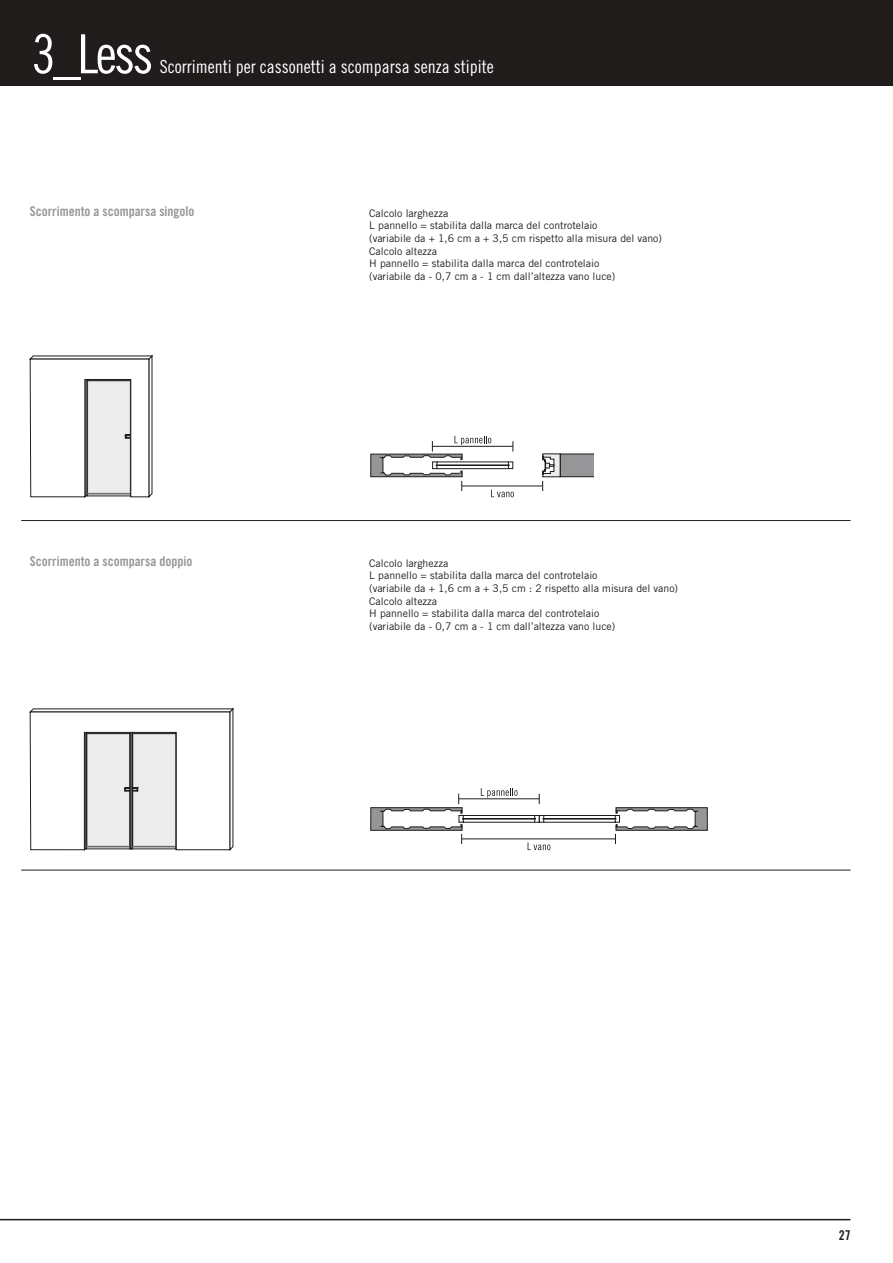
<style>
.page{position:relative;width:893px;height:1263px;background:#fff}
.page>*{position:absolute;margin:0;border:0;box-sizing:border-box;transform-origin:0 0}
.t1{font:54px "Trade Gothic Cond Eighteen";color:#fff}
.t2{font:18px "Trade Gothic Cond Eighteen";color:#fff}
.t3{font:13.5px "Trade Gothic Bold Cond Twenty";color:#969699}
.t4{font:13.5px "Trade Gothic Bold Cond Twenty";color:#211c1c}
.t5{font:10.5px/12.6px "Trade Gothic";color:#211c1c}
</style>
<div class="page">
<hr style="left:0;top:1219px;width:850px;height:1px;background:#211c1c">
<div style="left:0;top:0;width:893px;height:85px;background:#211c1c"></div>
<hr style="left:21px;top:520px;width:829px;height:1px;background:#211c1c">
<hr style="left:21px;top:870px;width:829px;height:1px;background:#211c1c">
<svg style="left:29px;top:355px;width:124px;height:143px"></svg>
<svg style="left:29px;top:708px;width:205px;height:143px"></svg>
<div style="left:560px;top:454px;width:36px;height:23px;background:#969699"></div>
<div style="left:560px;top:454px;width:36px;height:23px;border:1px solid #211c1c"></div>
<div style="left:594px;top:453px;width:6px;height:25px;background:#fff"></div>
<svg style="left:542px;top:453px;width:18px;height:38px"></svg>
<hr style="left:462px;top:486px;width:81px;height:1px;background:#211c1c">
<svg style="left:370px;top:436px;width:144px;height:61px"></svg>
<div style="left:539px;top:815px;width:5px;height:8px;border:1px solid #211c1c"></div>
<hr style="left:544px;top:815px;width:71px;height:1px;background:#211c1c">
<hr style="left:544px;top:822px;width:71px;height:1px;background:#211c1c">
<hr style="left:543px;top:819px;width:73px;height:1px;background:#ececec">
<div style="left:543px;top:818px;width:73px;height:1px;border:1px solid #211c1c"></div>
<svg style="left:539px;top:816px;width:5px;height:6px"></svg>
<div style="left:534px;top:815px;width:5px;height:8px;border:1px solid #211c1c"></div>
<div style="left:459px;top:815px;width:5px;height:8px;border:1px solid #211c1c"></div>
<hr style="left:463px;top:815px;width:72px;height:1px;background:#211c1c">
<hr style="left:463px;top:822px;width:72px;height:1px;background:#211c1c">
<hr style="left:462px;top:819px;width:73px;height:1px;background:#ececec">
<div style="left:462px;top:818px;width:74px;height:1px;border:1px solid #211c1c"></div>
<svg style="left:481px;top:788px;width:37px;height:10px"></svg>
<hr style="left:459px;top:799px;width:80px;height:1px;background:#211c1c">
<svg style="left:370px;top:794px;width:93px;height:50px"></svg>
<svg style="left:615px;top:807px;width:93px;height:37px"></svg>
<hr style="left:462px;top:839px;width:153px;height:1px;background:#211c1c">
<svg style="left:527px;top:843px;width:23px;height:7px"></svg>
<h1 class="t1" style="left:32px;top:34px;width:123px">3_Less</h1>
<h2 class="t2" style="left:160px;top:60px;width:335px">Scorrimenti per cassonetti a scomparsa senza stipite</h2>
<p class="t3" style="left:30px;top:206px;width:166px">Scorrimento a scomparsa singolo</p>
<p class="t5" style="left:369px;top:208px;width:294px">Calcolo larghezza<br>L pannello = stabilita dalla marca del controtelaio<br>(variabile da + 1,6 cm a + 3,5 cm rispetto alla misura del vano)<br>Calcolo altezza<br>H pannello = stabilita dalla marca del controtelaio<br>(variabile da - 0,7 cm a - 1 cm dall’altezza vano luce)</p>
<p class="t3" style="left:30px;top:556px;width:164px">Scorrimento a scomparsa doppio</p>
<p class="t5" style="left:369px;top:558px;width:310px">Calcolo larghezza<br>L pannello = stabilita dalla marca del controtelaio<br>(variabile da + 1,6 cm a + 3,5 cm : 2 rispetto alla misura del vano)<br>Calcolo altezza<br>H pannello = stabilita dalla marca del controtelaio<br>(variabile da - 0,7 cm a - 1 cm dall’altezza vano luce)</p>
<p class="t4" style="left:839px;top:1230px;width:13px">27</p>
</div>
